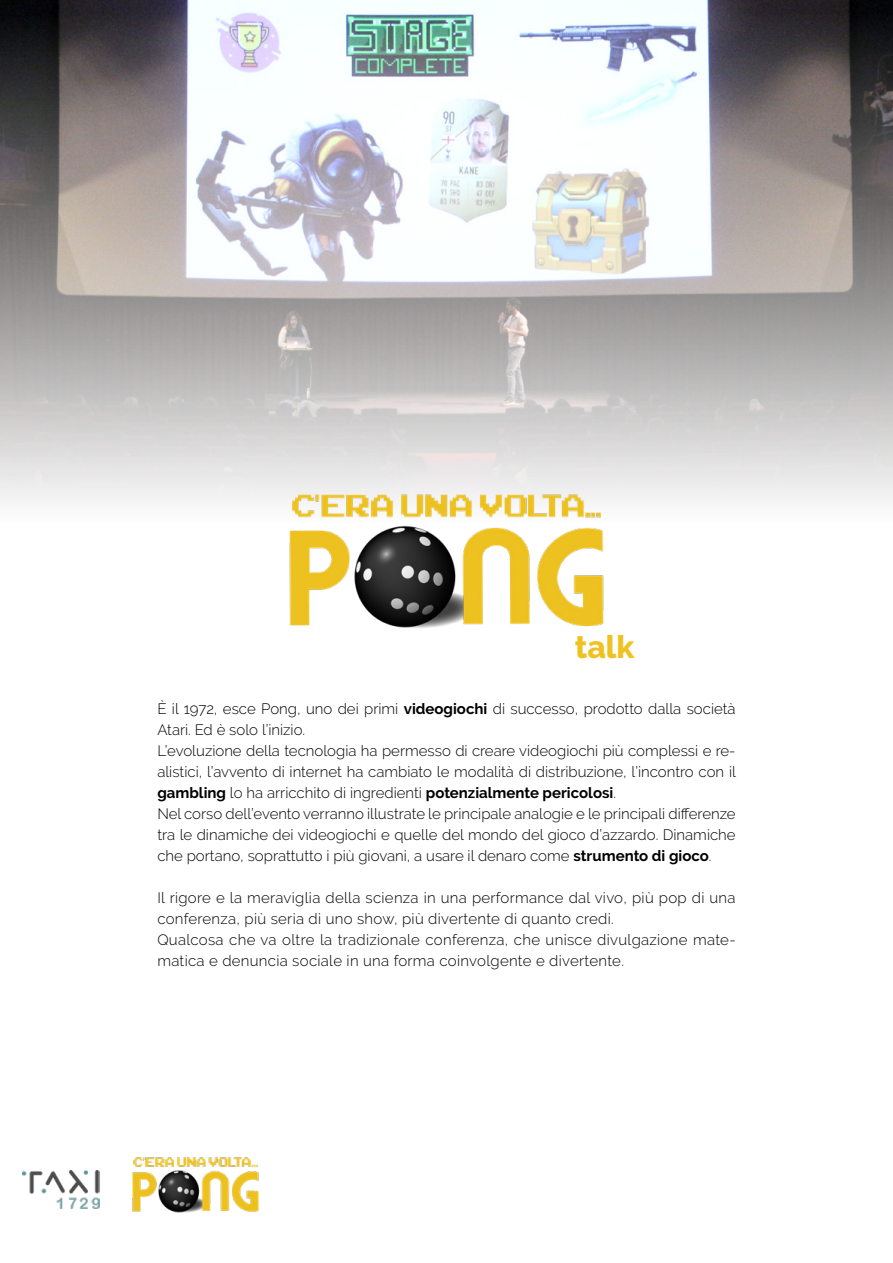
<style>
.page{position:relative;width:893px;height:1263px;background:#fff}
.page>*{position:absolute;margin:0;border:0;box-sizing:border-box;transform-origin:0 0}
.t1{font:800 31.65px "Raleway";color:#efc220}
.t2{font:300 15px/21px "Raleway";color:#000}
.t3{font:300 15px/21px "Raleway";letter-spacing:.02em;color:#000}
.s1{font-weight:700}
</style>
<div class="page">
<img style="left:0;top:0;width:893px;height:501px">
<img style="left:23px;top:1170px;width:77px;height:39px">
<img style="left:132px;top:1157px;width:128px;height:56px">
<img style="left:287px;top:491px;width:319px;height:137px">
<h1 class="t1" style="left:575px;top:629px;width:61px">talk</h1>
<p class="t2" style="left:157px;top:698px;width:580px">È il 1972, esce Pong, uno dei primi <span class="s1">videogiochi</span> di successo, prodotto dalla società Atari. Ed è solo l’inizio.<br>L’evoluzione della tecnologia ha permesso di creare videogiochi più complessi e re&shy;alistici, l’avvento di internet ha cambiato le modalità di distribuzione, l’incontro con il <span class="s1">gambling</span> lo ha arricchito di ingredienti <span class="s1">potenzialmente pericolosi</span>.<br>Nel corso dell’evento verranno illustrate le principale analogie e le principali differenze tra le dinamiche dei videogiochi e quelle del mondo del gioco d’azzardo. Dinamiche che portano, soprattutto i più giovani, a usare il denaro come <span class="s1">strumento di gioco</span>.</p>
<p class="t3" style="left:157px;top:887px;width:580px">Il rigore e la meraviglia della scienza in una performance dal vivo, più pop di una conferenza, più seria di uno show, più divertente di quanto credi.<br>Qualcosa che va oltre la tradizionale conferenza, che unisce divulgazione mate&shy;matica e denuncia sociale in una forma coinvolgente e divertente.</p>
</div>
